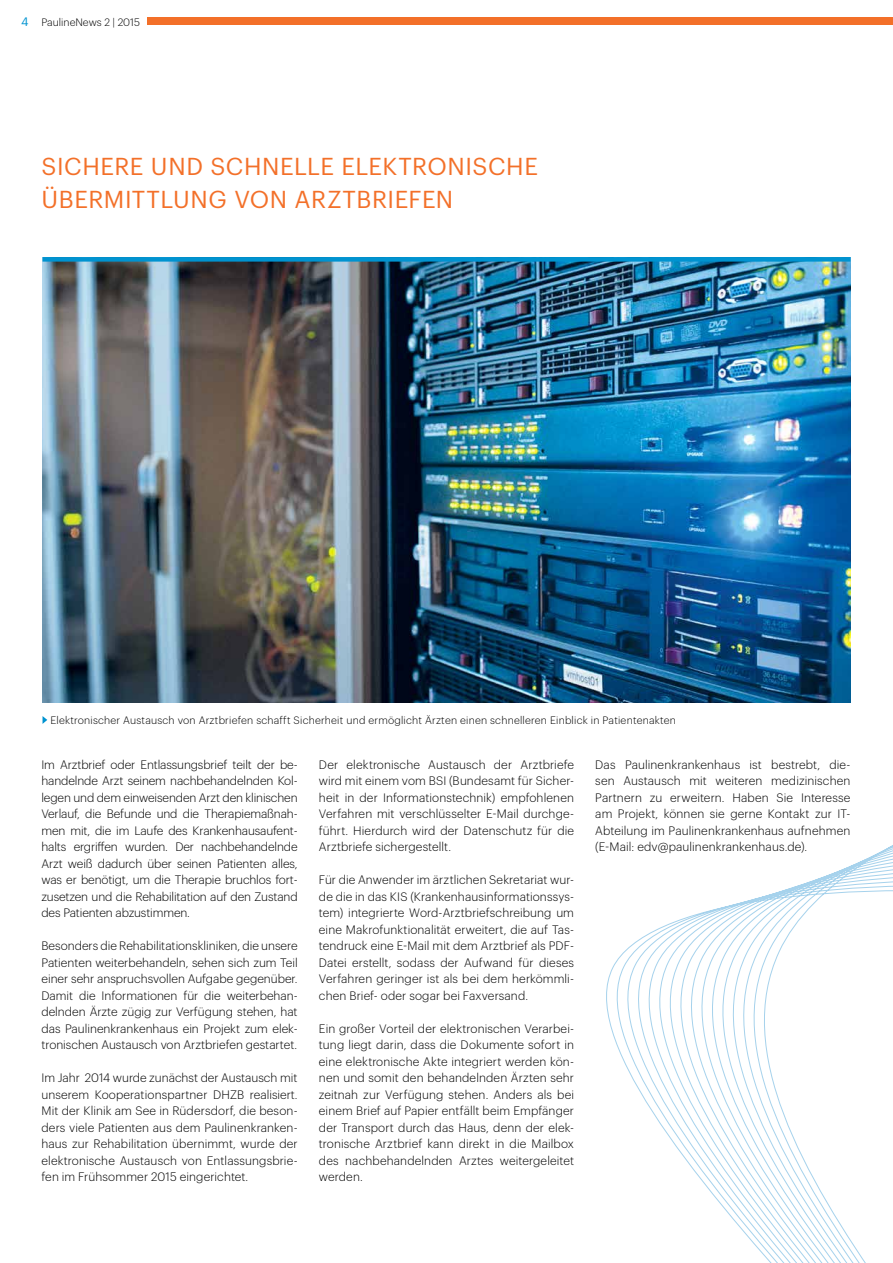
<style>
.page{position:relative;width:893px;height:1263px;background:#fff}
.page>*{position:absolute;margin:0;border:0;box-sizing:border-box;transform-origin:0 0}
.t1{font:24px/33px "Graphik";letter-spacing:.02em;color:#f37029}
.t2{font:300 12px/16.5px "Graphik";letter-spacing:.01em;color:#000;text-align:justify}
.t3{font:300 10.5px "Graphik";letter-spacing:.02em;color:#000}
.t4{font:300 10.5px "Graphik";color:#000}
.s1{font-weight:400;font-size:12px;color:#0093d0}
</style>
<div class="page">
<svg style="left:606px;top:687px;width:287px;height:576px"></svg>
<div style="left:147px;top:18px;width:746px;height:7px;background:#f37029"></div>
<img style="left:43px;top:262px;width:807px;height:441px">
<div style="left:43px;top:257px;width:807px;height:5px;background:#0093d0"></div>
<svg style="left:43px;top:716px;width:4px;height:8px"></svg>
<p class="t4" style="left:21px;top:14px;width:120px"><span class="s1">4</span> PaulineNews 2 | 2015</p>
<h1 class="t1" style="left:42px;top:147px;width:498px">SICHERE UND SCHNELLE ELEKTRONISCHE<br>ÜBERMITTLUNG VON ARZTBRIEFEN</h1>
<p class="t3" style="left:50px;top:712px;width:627px">Elektronischer Austausch von Arztbriefen schafft Sicherheit und ermöglicht Ärzten einen schnelleren Einblick in Patientenakten</p>
<p class="t2" style="left:41px;top:755px;width:258px">Im Arztbrief oder Entlassungsbrief teilt der be&shy;handelnde Arzt seinem nachbehandelnden Kol&shy;legen und dem einweisenden Arzt den klinischen Verlauf, die Befunde und die Therapiemaßnah&shy;men mit, die im Laufe des Krankenhausaufent&shy;halts ergriffen wurden. Der nachbehandelnde Arzt weiß dadurch über seinen Patienten alles, was er benötigt, um die Therapie bruchlos fort&shy;zusetzen und die Rehabilitation auf den Zustand des Patienten abzustimmen.</p>
<p class="t2" style="left:41px;top:936px;width:258px">Besonders die Rehabilitationskliniken, die unsere Patienten weiterbehandeln, sehen sich zum Teil einer sehr anspruchsvollen Aufgabe gegenüber.<br>Damit die Informationen für die weiterbehan&shy;delnden Ärzte zügig zur Verfügung stehen, hat das Paulinenkrankenhaus ein Projekt zum elek&shy;tronischen Austausch von Arztbriefen gestartet.</p>
<p class="t2" style="left:41px;top:1068px;width:258px">Im Jahr 2014 wurde zunächst der Austausch mit unserem Kooperationspartner DHZB realisiert.<br>Mit der Klinik am See in Rüdersdorf, die beson&shy;ders viele Patienten aus dem Paulinenkranken&shy;haus zur Rehabilitation übernimmt, wurde der elektronische Austausch von Entlassungsbrie&shy;fen im Frühsommer 2015 eingerichtet.</p>
<p class="t2" style="left:319px;top:755px;width:257px">Der elektronische Austausch der Arztbriefe wird mit einem vom BSI (Bundesamt für Sicher&shy;heit in der Informationstechnik) empfohlenen Verfahren mit verschlüsselter E-Mail durchge&shy;führt. Hierdurch wird der Datenschutz für die Arztbriefe sichergestellt.</p>
<p class="t2" style="left:319px;top:870px;width:257px">Für die Anwender im ärztlichen Sekretariat wur&shy;de die in das KIS (Krankenhausinformationssys&shy;tem) integrierte Word-Arztbriefschreibung um eine Makrofunktionalität erweitert, die auf Tas&shy;tendruck eine E-Mail mit dem Arztbrief als PDF-Datei erstellt, sodass der Aufwand für dieses Verfahren geringer ist als bei dem herkömmli&shy;chen Brief- oder sogar bei Faxversand.</p>
<p class="t2" style="left:319px;top:1019px;width:257px">Ein großer Vorteil der elektronischen Verarbei&shy;tung liegt darin, dass die Dokumente sofort in eine elektronische Akte integriert werden kön&shy;nen und somit den behandelnden Ärzten sehr zeitnah zur Verfügung stehen. Anders als bei einem Brief auf Papier entfällt beim Empfänger der Transport durch das Haus, denn der elek&shy;tronische Arztbrief kann direkt in die Mailbox des nachbehandelnden Arztes weitergeleitet werden.</p>
<p class="t2" style="left:595px;top:755px;width:257px">Das Paulinenkrankenhaus ist bestrebt, die&shy;sen Austausch mit weiteren medizinischen Partnern zu erweitern. Haben Sie Interesse am Projekt, können sie gerne Kontakt zur IT-Abteilung im Paulinenkrankenhaus aufnehmen (E-Mail: edv@paulinenkrankenhaus.de).</p>
</div>
